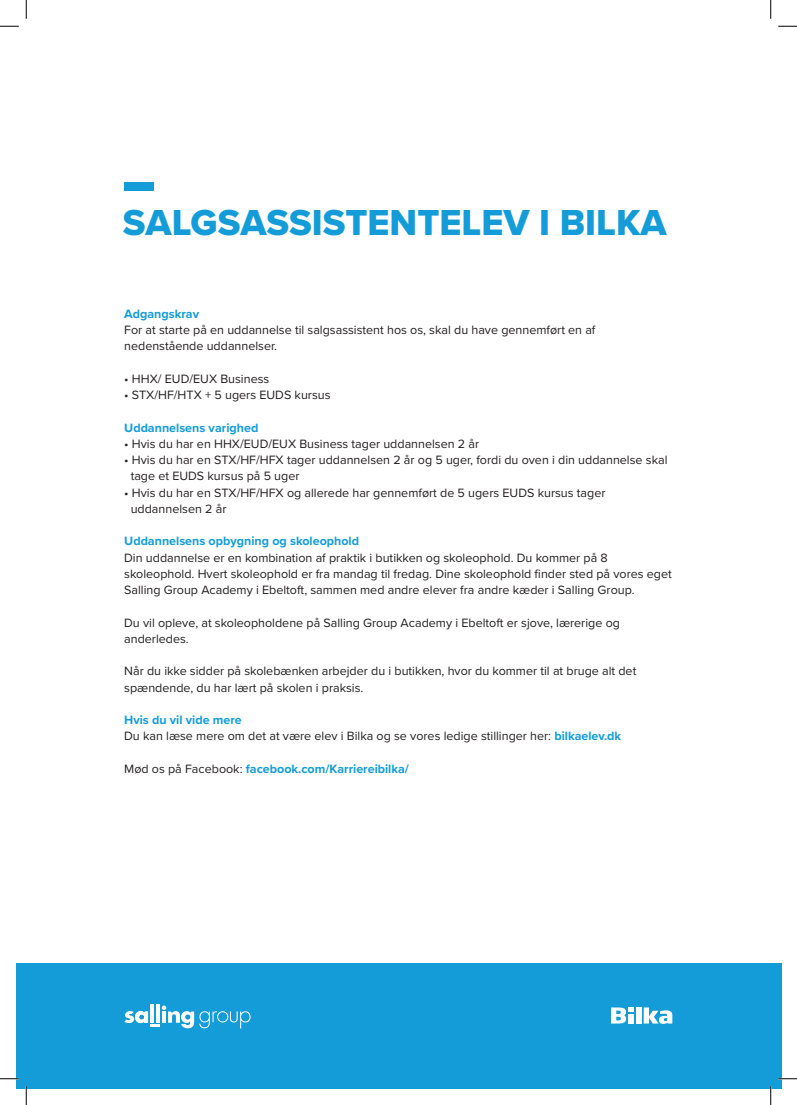
<style>
.page{position:relative;width:797px;height:1105px;background:#fff}
.page>*{position:absolute;margin:0;border:0;box-sizing:border-box;transform-origin:0 0}
.t1{font:37.5px "Proxima Nova Extrabld";color:#149cd8}
.t2{font:12.5px/16.2px "Proxima Nova";color:#231f20}
.t3{font:700 12.5px "Proxima Nova";color:#149cd8}
.s1{font-weight:700;color:#149cd8}
.s2{font-weight:400;color:#231f20}
</style>
<div class="page">
<div style="left:124px;top:182px;width:30px;height:8px;background:#149cd8"></div>
<div style="left:16px;top:963px;width:765px;height:126px;background:#149cd8"></div>
<hr style="left:150px;top:1004px;width:4px;height:19px;background:#fff">
<hr style="left:156px;top:1004px;width:4px;height:19px;background:#fff">
<svg style="left:124px;top:1005px;width:126px;height:23px"></svg>
<div style="left:636px;top:1007px;width:5px;height:16px;background:#fff"></div>
<svg style="left:643px;top:1007px;width:29px;height:17px"></svg>
<svg style="left:611px;top:1007px;width:22px;height:16px"></svg>
<svg style="left:0;top:25px;width:19px;height:2px"></svg>
<svg style="left:778px;top:25px;width:19px;height:2px"></svg>
<svg style="left:0;top:1078px;width:19px;height:1px"></svg>
<svg style="left:778px;top:1078px;width:19px;height:1px"></svg>
<svg style="left:25px;top:0;width:2px;height:19px"></svg>
<svg style="left:25px;top:1086px;width:2px;height:19px"></svg>
<svg style="left:770px;top:0;width:1px;height:19px"></svg>
<svg style="left:770px;top:1086px;width:1px;height:19px"></svg>
<h1 class="t1" style="left:123px;top:195px;width:545px">SALGSASSISTENTELEV I BILKA</h1>
<p class="t3" style="left:124px;top:304px;width:76px">Adgangskrav</p>
<p class="t2" style="left:124px;top:321px;width:473px">For at starte på en uddannelse til salgsassistent hos os, skal du have gennemført en af nedenstående uddannelser.</p>
<p class="t2" style="left:124px;top:370px;width:147px">• HHX/ EUD/EUX Business</p>
<p class="t2" style="left:124px;top:386px;width:208px">• STX/HF/HTX + 5 ugers EUDS kursus</p>
<p class="t3" style="left:124px;top:418px;width:136px">Uddannelsens varighed</p>
<p class="t2" style="left:124px;top:435px;width:356px">• Hvis du har en HHX/EUD/EUX Business tager uddannelsen 2 år</p>
<p class="t2" style="left:131px;top:451px;width:538px;text-indent:-6px">• Hvis du har en STX/HF/HFX tager uddannelsen 2 år og 5 uger, fordi du oven i din uddannelse skal tage et EUDS kursus på 5 uger</p>
<p class="t2" style="left:131px;top:484px;width:476px;text-indent:-6px">• Hvis du har en STX/HF/HFX og allerede har gennemført de 5 ugers EUDS kursus tager uddannelsen 2 år</p>
<p class="t3" style="left:124px;top:532px;width:236px">Uddannelsens opbygning og skoleophold</p>
<p class="t2" style="left:124px;top:549px;width:549px">Din uddannelse er en kombination af praktik i butikken og skoleophold. Du kommer på 8 skoleophold. Hvert skoleophold er fra mandag til fredag. Dine skoleophold finder sted på vores eget<br>Salling Group Academy i Ebeltoft, sammen med andre elever fra andre kæder i Salling Group.</p>
<p class="t2" style="left:124px;top:614px;width:497px">Du vil opleve, at skoleopholdene på Salling Group Academy i Ebeltoft er sjove, lærerige og anderledes.</p>
<p class="t2" style="left:124px;top:662px;width:513px">Når du ikke sidder på skolebænken arbejder du i butikken, hvor du kommer til at bruge alt det spændende, du har lært på skolen i praksis.</p>
<p class="t2" style="left:124px;top:711px;width:498px"><span class="s1">Hvis du vil vide mere<br></span>Du kan læse mere om det at være elev i Bilka og se vores ledige stillinger her: <span class="s1">bilkaelev.dk</span></p>
<p class="t3" style="left:124px;top:759px;width:286px"><span class="s2">Mød os på Facebook:</span> facebook.com/Karriereibilka/</p>
</div>
